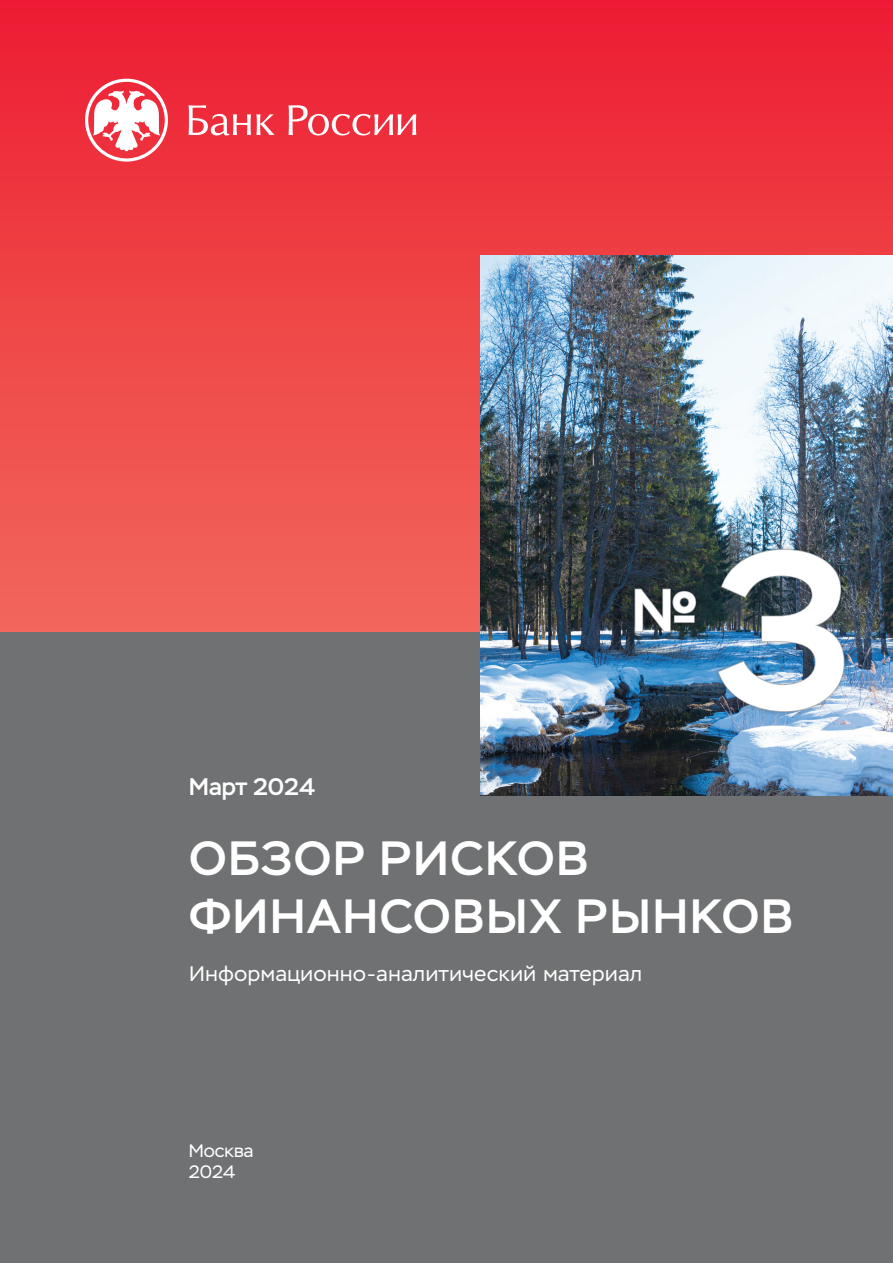
<style>
.page{position:relative;width:893px;height:1263px;background:#fff}
.page>*{position:absolute;margin:0;border:0;box-sizing:border-box;transform-origin:0 0}
.t1{font:500 225px "Stem";color:#fff}
.t2{font:500 60px "Stem";color:#fff}
.t3{font:500 48px/57.6px "Stem";letter-spacing:.03em;color:#fff}
.t4{font:500 24px "Stem";color:#fff}
.t5{font:21px "Stem Text";color:#fff}
.t6{font:18px/21px "Stem";color:#fff}
</style>
<div class="page">
<div style="left:0;top:631px;width:893px;height:632px;background:#6f7172"></div>
<div style="left:0;top:0;width:893px;height:631px;background:linear-gradient(to bottom,#ed1e32,#f1695d)"></div>
<img style="left:480px;top:255px;width:413px;height:540px">
<div style="left:630px;top:544px;width:219px;height:173px;background:#231f20;opacity:.25"></div>
<svg style="left:634px;top:588px;width:63px;height:45px;background:#424b4e"></svg>
<img style="left:717px;top:548px;width:128px;height:165px">
<svg style="left:85px;top:79px;width:83px;height:83px"></svg>
<svg style="left:189px;top:105px;width:86px;height:30px"></svg>
<svg style="left:289px;top:105px;width:127px;height:30px"></svg>
<p class="t4" style="left:189px;top:772px;width:128px">Март 2024</p>
<h2 class="t2" style="left:631px;top:574px;width:70px">№</h2>
<h1 class="t1" style="left:713px;top:493px;width:139px">3</h1>
<h3 class="t3" style="left:189px;top:830px;width:606px">ОБЗОР РИСКОВ<br>ФИНАНСОВЫХ РЫНКОВ</h3>
<p class="t5" style="left:189px;top:961px;width:455px">Информационно-аналитический материал</p>
<p class="t6" style="left:189px;top:1140px;width:66px">Москва<br>2024</p>
</div>
